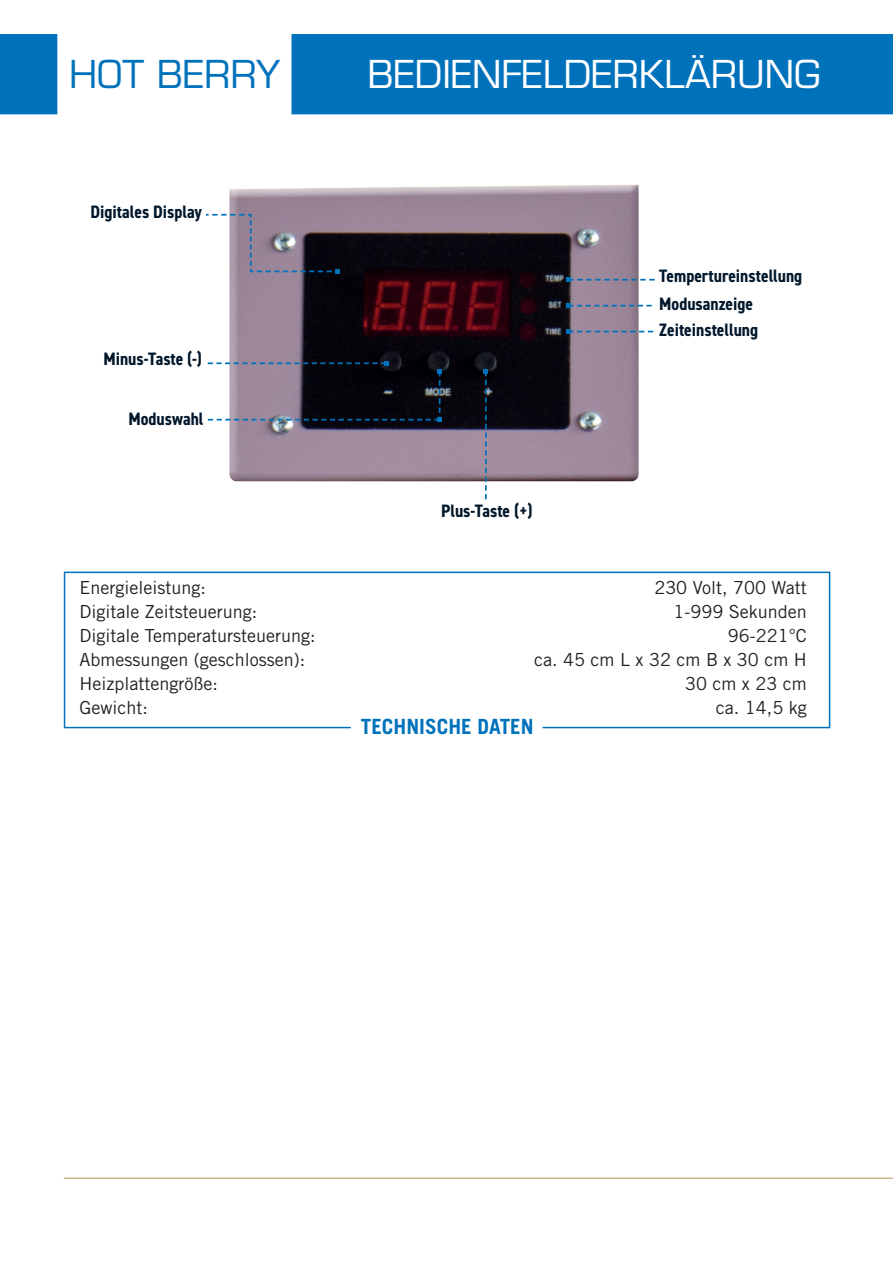
<style>
.page{position:relative;width:893px;height:1263px;background:#fff}
.page>*{position:absolute;margin:0;border:0;box-sizing:border-box;transform-origin:0 0}
.t1{font:37.5px "Eurostile LT Std";color:#fff}
.t2{font:37.5px "Eurostile LT Std";color:#0072bc}
.t3{font:700 21px "Trade Gothic LT Std";color:#0072bc}
.t4{font:18px "Trade Gothic LT Std";color:#231f20}
.t5{font:700 condensed 18px "DIN2014";color:#00172b}
</style>
<div class="page">
<svg style="left:0;top:34px;width:893px;height:80px;fill:#0072bc"></svg>
<hr style="left:64px;top:1178px;width:829px;height:1px;background:#b09258">
<div style="left:228px;top:184px;width:411px;height:299px;background:#231f20;opacity:.19"></div>
<svg style="left:205px;top:213px;width:135px;height:60px"></svg>
<svg style="left:484px;top:369px;width:4px;height:130px"></svg>
<svg style="left:566px;top:278px;width:89px;height:4px"></svg>
<svg style="left:566px;top:304px;width:86px;height:4px"></svg>
<svg style="left:566px;top:329px;width:87px;height:5px"></svg>
<svg style="left:208px;top:361px;width:234px;height:61px;background:#4a4955"></svg>
<svg style="left:63px;top:571px;width:768px;height:158px"></svg>
<h1 class="t2" style="left:69px;top:52px;width:213px">HOT BERRY</h1>
<p class="t5" style="left:91px;top:200px;width:113px">Digitales Display</p>
<p class="t5" style="left:103px;top:347px;width:100px">Minus-Taste (-)</p>
<p class="t5" style="left:129px;top:406px;width:76px">Moduswahl</p>
<h1 class="t1" style="left:368px;top:51px;width:454px">BEDIENFELDERKLÄRUNG</h1>
<p class="t5" style="left:441px;top:499px;width:93px">Plus-Taste (+)</p>
<p class="t5" style="left:659px;top:264px;width:144px">Tempertureinstellung</p>
<p class="t5" style="left:659px;top:291px;width:95px">Modusanzeige</p>
<p class="t5" style="left:659px;top:318px;width:100px">Zeiteinstellung</p>
<p class="t4" style="left:79px;top:577px;width:128px">Energieleistung:</p>
<p class="t4" style="left:654px;top:577px;width:154px">230 Volt, 700 Watt</p>
<p class="t4" style="left:79px;top:601px;width:180px">Digitale Zeitsteuerung:</p>
<p class="t4" style="left:673px;top:601px;width:135px">1-999 Sekunden</p>
<p class="t4" style="left:79px;top:625px;width:238px">Digitale Temperatursteuerung:</p>
<p class="t4" style="left:728px;top:625px;width:81px">96-221°C</p>
<p class="t4" style="left:79px;top:649px;width:227px">Abmessungen (geschlossen):</p>
<p class="t4" style="left:534px;top:649px;width:274px">ca. 45 cm L x 32 cm B x 30 cm H</p>
<p class="t4" style="left:79px;top:673px;width:140px">Heizplattengröße:</p>
<p class="t4" style="left:685px;top:673px;width:123px">30 cm x 23 cm</p>
<p class="t4" style="left:79px;top:697px;width:70px">Gewicht:</p>
<p class="t4" style="left:716px;top:697px;width:92px">ca. 14,5 kg</p>
<p class="t3" style="left:361px;top:713px;width:174px">TECHNISCHE DATEN</p>
</div>
